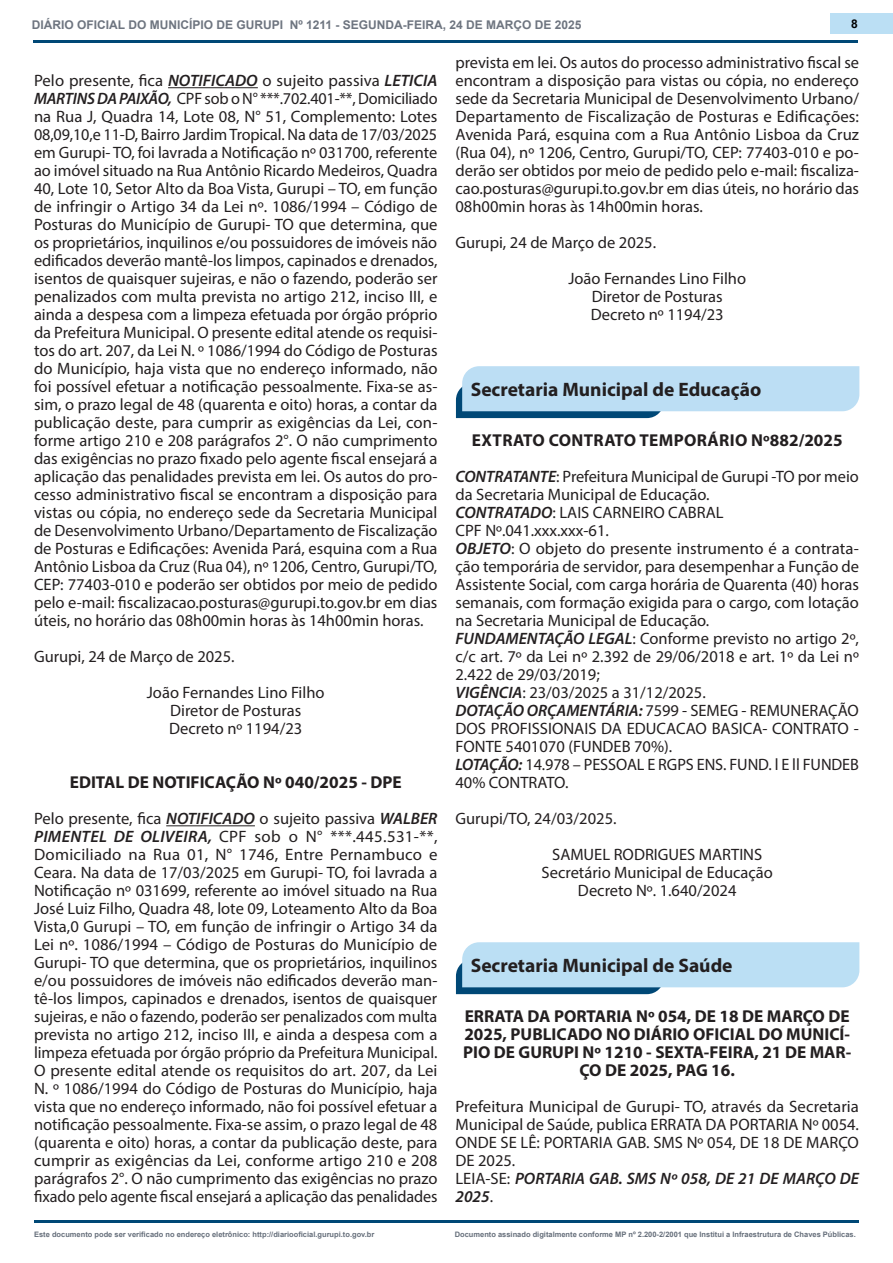
<style>
.page{position:relative;width:893px;height:1263px;background:#fff}
.page>*{position:absolute;margin:0;border:0;box-sizing:border-box;transform-origin:0 0}
.titul{font:700 19.5px "Myriad Pro";color:#231f20}
.proto{font:700 17.25px/18px "Myriad Pro";color:#231f20;text-align:center}
.proto-2{font:700 17.25px "Myriad Pro";letter-spacing:.02em;color:#231f20}
.texto_-_EXTRATO{font:16.5px/18px "Myriad Pro";color:#231f20;text-align:justify}
.TEXTO_CENTRO{font:16.5px "Myriad Pro";color:#231f20}
.texto_-_EXTRATO-2{font:italic 600 16.5px/18px "Myriad Pro";color:#231f20}
.t1{font:700 12px "Arial";color:#6e7580}
.t2{font:700 12px "Arial";color:#000001}
.t3{font:700 7.5px "Arial";color:#666f7b}
.s1{font-weight:600;font-style:italic}
.s2{font-weight:400;font-style:normal}
</style>
<div class="page">
<hr style="left:34px;top:1220px;width:825px;height:3px;background:#004876">
<div style="left:831px;top:13px;width:62px;height:21px;background:#bbdff4"></div>
<hr style="left:33px;top:40px;width:825px;height:3px;background:#004876">
<hr style="left:168px;top:87px;width:90px;height:1px;background:#231f20">
<hr style="left:166px;top:825px;width:89px;height:1px;background:#231f20">
<svg style="left:456px;top:366px;width:403px;height:52px;background:#b4d6eb"></svg>
<svg style="left:456px;top:942px;width:403px;height:52px;background:#b3d7ec"></svg>
<p class="t1" style="left:32px;top:16px;width:551px">DIÁRIO OFICIAL DO MUNICÍPIO DE GURUPI Nº 1211 - SEGUNDA-FEIRA, 24 DE MARÇO DE 2025</p>
<p class="t2" style="left:851px;top:15px;width:8px">8</p>
<p class="texto_-_EXTRATO" style="left:34px;top:71px;width:405px">Pelo presente, fica <span class="s1">NOTIFICADO</span> o sujeito passiva <span class="s1">LETICIA MARTINS DA PAIXÃO,</span> CPF sob o N° ***.702.401-**, Domiciliado na Rua J, Quadra 14, Lote 08, N° 51, Complemento: Lotes 08,09,10,e 11-D, Bairro Jardim Tropical. Na data de 17/03/2025 em Gurupi- TO, foi lavrada a Notificação nº 031700, referente ao imóvel situado na Rua Antônio Ricardo Medeiros, Quadra 40, Lote 10, Setor Alto da Boa Vista, Gurupi – TO, em função de infringir o Artigo 34 da Lei nº. 1086/1994 – Código de Posturas do Município de Gurupi- TO que determina, que os proprietários, inquilinos e/ou possuidores de imóveis não edificados deverão mantê-los limpos, capinados e drenados, isentos de quaisquer sujeiras, e não o fazendo, poderão ser penalizados com multa prevista no artigo 212, inciso III, e ainda a despesa com a limpeza efetuada por órgão próprio da Prefeitura Municipal. O presente edital atende os requisi&shy;tos do art. 207, da Lei N. º 1086/1994 do Código de Posturas do Município, haja vista que no endereço informado, não foi possível efetuar a notificação pessoalmente. Fixa-se as&shy;sim, o prazo legal de 48 (quarenta e oito) horas, a contar da publicação deste, para cumprir as exigências da Lei, con&shy;forme artigo 210 e 208 parágrafos 2°. O não cumprimento das exigências no prazo fixado pelo agente fiscal ensejará a aplicação das penalidades prevista em lei. Os autos do pro&shy;cesso administrativo fiscal se encontram a disposição para vistas ou cópia, no endereço sede da Secretaria Municipal de Desenvolvimento Urbano/Departamento de Fiscalização de Posturas e Edificações: Avenida Pará, esquina com a Rua Antônio Lisboa da Cruz (Rua 04), nº 1206, Centro, Gurupi/TO, CEP: 77403-010 e poderão ser obtidos por meio de pedido pelo e-mail: fiscalizacao.posturas@gurupi.to.gov.br em dias úteis, no horário das 08h00min horas às 14h00min horas.</p>
<p class="texto_-_EXTRATO" style="left:34px;top:647px;width:202px">Gurupi, 24 de Março de 2025.</p>
<p class="TEXTO_CENTRO" style="left:147px;top:682px;width:179px">João Fernandes Lino Filho</p>
<p class="TEXTO_CENTRO" style="left:170px;top:700px;width:133px">Diretor de Posturas</p>
<p class="TEXTO_CENTRO" style="left:169px;top:718px;width:135px">Decreto nº 1194/23</p>
<p class="proto" style="left:70px;top:773px;width:333px">EDITAL DE NOTIFICAÇÃO Nº 040/2025 - DPE</p>
<p class="texto_-_EXTRATO" style="left:34px;top:809px;width:405px">Pelo presente, fica <span class="s1">NOTIFICADO</span> o sujeito passiva <span class="s1">WALBER PIMENTEL DE OLIVEIRA,</span> CPF sob o N° ***.445.531-**, Domiciliado na Rua 01, N° 1746, Entre Pernambuco e Ceara. Na data de 17/03/2025 em Gurupi- TO, foi lavrada a Notificação nº 031699, referente ao imóvel situado na Rua José Luiz Filho, Quadra 48, lote 09, Loteamento Alto da Boa Vista,0 Gurupi – TO, em função de infringir o Artigo 34 da Lei nº. 1086/1994 – Código de Posturas do Município de Gurupi- TO que determina, que os proprietários, inquilinos e/ou possuidores de imóveis não edificados deverão man&shy;tê-los limpos, capinados e drenados, isentos de quaisquer sujeiras, e não o fazendo, poderão ser penalizados com multa prevista no artigo 212, inciso III, e ainda a despesa com a limpeza efetuada por órgão próprio da Prefeitura Municipal.<br>O presente edital atende os requisitos do art. 207, da Lei N. º 1086/1994 do Código de Posturas do Município, haja vista que no endereço informado, não foi possível efetuar a notificação pessoalmente. Fixa-se assim, o prazo legal de 48 (quarenta e oito) horas, a contar da publicação deste, para cumprir as exigências da Lei, conforme artigo 210 e 208 parágrafos 2°. O não cumprimento das exigências no prazo fixado pelo agente fiscal ensejará a aplicação das penalidades</p>
<p class="texto_-_EXTRATO" style="left:455px;top:53px;width:405px">prevista em lei. Os autos do processo administrativo fiscal se encontram a disposição para vistas ou cópia, no endereço sede da Secretaria Municipal de Desenvolvimento Urbano/ Departamento de Fiscalização de Posturas e Edificações:<br>Avenida Pará, esquina com a Rua Antônio Lisboa da Cruz (Rua 04), nº 1206, Centro, Gurupi/TO, CEP: 77403-010 e po&shy;derão ser obtidos por meio de pedido pelo e-mail: fiscaliza&shy;cao.posturas@gurupi.to.gov.br em dias úteis, no horário das 08h00min horas às 14h00min horas.</p>
<p class="texto_-_EXTRATO" style="left:455px;top:233px;width:202px">Gurupi, 24 de Março de 2025.</p>
<p class="TEXTO_CENTRO" style="left:568px;top:268px;width:179px">João Fernandes Lino Filho</p>
<p class="TEXTO_CENTRO" style="left:592px;top:286px;width:133px">Diretor de Posturas</p>
<p class="TEXTO_CENTRO" style="left:591px;top:304px;width:135px">Decreto nº 1194/23</p>
<p class="titul" style="left:471px;top:377px;width:292px">Secretaria Municipal de Educação</p>
<p class="proto-2" style="left:472px;top:429px;width:372px">EXTRATO CONTRATO TEMPORÁRIO Nº882/2025</p>
<p class="texto_-_EXTRATO" style="left:455px;top:467px;width:405px"><span class="s1">CONTRATANTE</span>: Prefeitura Municipal de Gurupi -TO por meio da Secretaria Municipal de Educação.</p>
<p class="texto_-_EXTRATO" style="left:455px;top:503px;width:270px"><span class="s1">CONTRATADO</span>: LAIS CARNEIRO CABRAL</p>
<p class="texto_-_EXTRATO" style="left:455px;top:521px;width:155px">CPF Nº.041.xxx.xxx-61.</p>
<p class="texto_-_EXTRATO" style="left:455px;top:539px;width:405px"><span class="s1">OBJETO</span>: O objeto do presente instrumento é a contrata&shy;ção temporária de servidor, para desempenhar a Função de Assistente Social, com carga horária de Quarenta (40) horas semanais, com formação exigida para o cargo, com lotação na Secretaria Municipal de Educação.</p>
<p class="texto_-_EXTRATO" style="left:455px;top:629px;width:405px"><span class="s1">FUNDAMENTAÇÃO LEGAL</span>: Conforme previsto no artigo 2º, c/c art. 7º da Lei nº 2.392 de 29/06/2018 e art. 1º da Lei nº 2.422 de 29/03/2019;</p>
<p class="texto_-_EXTRATO" style="left:455px;top:683px;width:252px"><span class="s1">VIGÊNCIA</span>: 23/03/2025 a 31/12/2025.</p>
<p class="texto_-_EXTRATO" style="left:455px;top:701px;width:405px"><span class="s1">DOTAÇÃO ORÇAMENTÁRIA:</span> 7599 - SEMEG - REMUNERAÇÃO DOS PROFISSIONAIS DA EDUCACAO BASICA- CONTRATO - FONTE 5401070 (FUNDEB 70%).</p>
<p class="texto_-_EXTRATO" style="left:455px;top:755px;width:405px"><span class="s1">LOTAÇÃO:</span> 14.978 – PESSOAL E RGPS ENS. FUND. l E ll FUNDEB<br>40% CONTRATO.</p>
<p class="texto_-_EXTRATO" style="left:455px;top:809px;width:163px">Gurupi/TO, 24/03/2025.</p>
<p class="TEXTO_CENTRO" style="left:552px;top:844px;width:212px">SAMUEL RODRIGUES MARTINS</p>
<p class="TEXTO_CENTRO" style="left:541px;top:862px;width:233px">Secretário Municipal de Educação</p>
<p class="TEXTO_CENTRO" style="left:578px;top:880px;width:160px">Decreto Nº. 1.640/2024</p>
<p class="titul" style="left:471px;top:953px;width:263px">Secretaria Municipal de Saúde</p>
<p class="proto" style="left:463px;top:1007px;width:390px">ERRATA DA PORTARIA Nº 054, DE 18 DE MARÇO DE 2025, PUBLICADO NO DIÁRIO OFICIAL DO MUNICÍ-PIO DE GURUPI Nº 1210 - SEXTA-FEIRA, 21 DE MAR-ÇO DE 2025, PAG 16.</p>
<p class="texto_-_EXTRATO" style="left:455px;top:1097px;width:405px">Prefeitura Municipal de Gurupi- TO, através da Secretaria<br>Municipal de Saúde, publica ERRATA DA PORTARIA Nº 0054.</p>
<p class="texto_-_EXTRATO" style="left:455px;top:1133px;width:405px">ONDE SE LÊ: PORTARIA GAB. SMS Nº 054, DE 18 DE MARÇO<br>DE 2025.</p>
<p class="texto_-_EXTRATO-2" style="left:455px;top:1169px;width:405px"><span class="s2">LEIA-SE:</span> PORTARIA GAB. SMS Nº 058, DE 21 DE MARÇO DE<br>2025<span class="s2">.</span></p>
<p class="t3" style="left:34px;top:1228px;width:342px">Este documento pode ser verificado no endereço eletrônico: http://diariooficial.gurupi.to.gov.br</p>
<p class="t3" style="left:455px;top:1228px;width:403px">Documento assinado digitalmente conforme MP nº 2.200-2/2001 que Institui a Infraestrutura de Chaves Públicas.</p>
</div>
